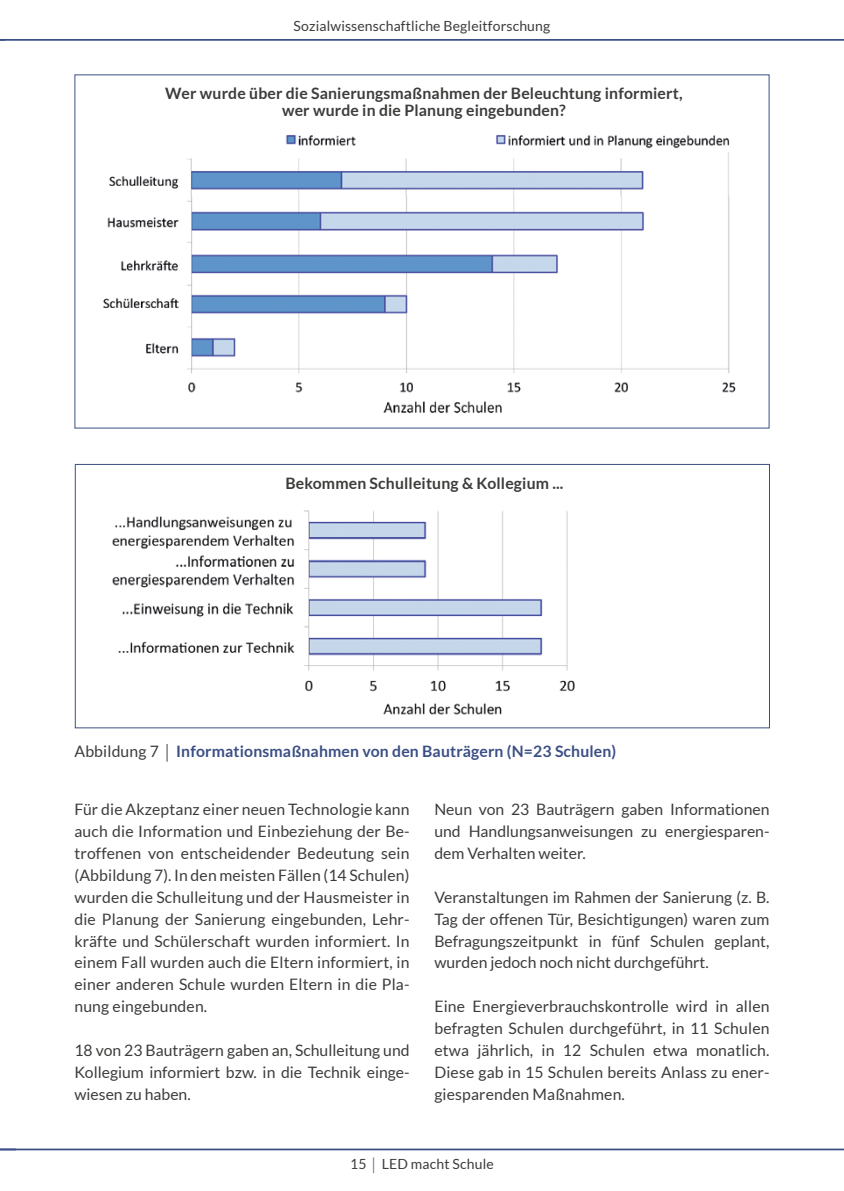
<style>
.page{position:relative;width:844px;height:1191px;background:#fff}
.page>*{position:absolute;margin:0;border:0;box-sizing:border-box;transform-origin:0 0}
.t1{font:15.75px/21.9px "Lato";color:#3c3c3b;text-align:justify}
.t2{font:700 15.75px/17.5px "Lato";letter-spacing:.01em;color:#3c3c3b;text-align:center}
.t3{font:700 15.75px "Lato";letter-spacing:.01em;color:#3b4f85}
.t4{font:14px "Lato";letter-spacing:.01em;color:#3c3c3b}
.s1{font-weight:400;color:#3c3c3b}
</style>
<div class="page">
<hr style="left:0;top:1148px;width:843px;height:2px;background:#3b4f85">
<hr style="left:0;top:39px;width:843px;height:2px;background:#3b4f85">
<img style="left:103px;top:135px;width:633px;height:258px">
<img style="left:383px;top:401px;width:119px;height:13px">
<img style="left:112px;top:511px;width:463px;height:204px">
<div style="left:75px;top:464px;width:694px;height:264px;border:1px solid #3b4f85"></div>
<p class="t4" style="left:293px;top:18px;width:258px">Sozialwissenschaftliche Begleitforschung</p>
<p class="t2" style="left:165px;top:84px;width:518px">Wer wurde über die Sanierungsmaßnahmen der Beleuchtung informiert, wer wurde in die Planung eingebunden?</p>
<p class="t2" style="left:285px;top:474px;width:279px">Bekommen Schulleitung &amp; Kollegium ...</p>
<p class="t3" style="left:74px;top:742px;width:543px"><span class="s1">Abbildung 7</span> Informationsmaßnahmen von den Bauträgern (N=23 Schulen)</p>
<p class="t1" style="left:74px;top:798px;width:336px">Für die Akzeptanz einer neuen Technologie kann auch die Information und Einbeziehung der Be&shy;troffenen von entscheidender Bedeutung sein (Abbildung 7). In den meisten Fällen (14 Schulen) wurden die Schulleitung und der Hausmeister in die Planung der Sanierung eingebunden, Lehr&shy;kräfte und Schülerschaft wurden informiert. In einem Fall wurden auch die Eltern informiert, in einer anderen Schule wurden Eltern in die Pla&shy;nung eingebunden.</p>
<p class="t1" style="left:74px;top:1039px;width:336px">18 von 23 Bauträgern gaben an, Schulleitung und Kollegium informiert bzw. in die Technik einge&shy;wiesen zu haben.</p>
<p class="t1" style="left:434px;top:798px;width:336px">Neun von 23 Bauträgern gaben Informationen und Handlungsanweisungen zu energiesparen&shy;dem Verhalten weiter.</p>
<p class="t1" style="left:434px;top:886px;width:336px">Veranstaltungen im Rahmen der Sanierung (z. B.<br>Tag der offenen Tür, Besichtigungen) waren zum Befragungszeitpunkt in fünf Schulen geplant, wurden jedoch noch nicht durchgeführt.</p>
<p class="t1" style="left:434px;top:995px;width:336px">Eine Energieverbrauchskontrolle wird in allen befragten Schulen durchgeführt, in 11 Schulen etwa jährlich, in 12 Schulen etwa monatlich.<br>Diese gab in 15 Schulen bereits Anlass zu ener&shy;giesparenden Maßnahmen.</p>
<p class="t4" style="left:350px;top:1156px;width:145px">15 LED macht Schule</p>
</div>
